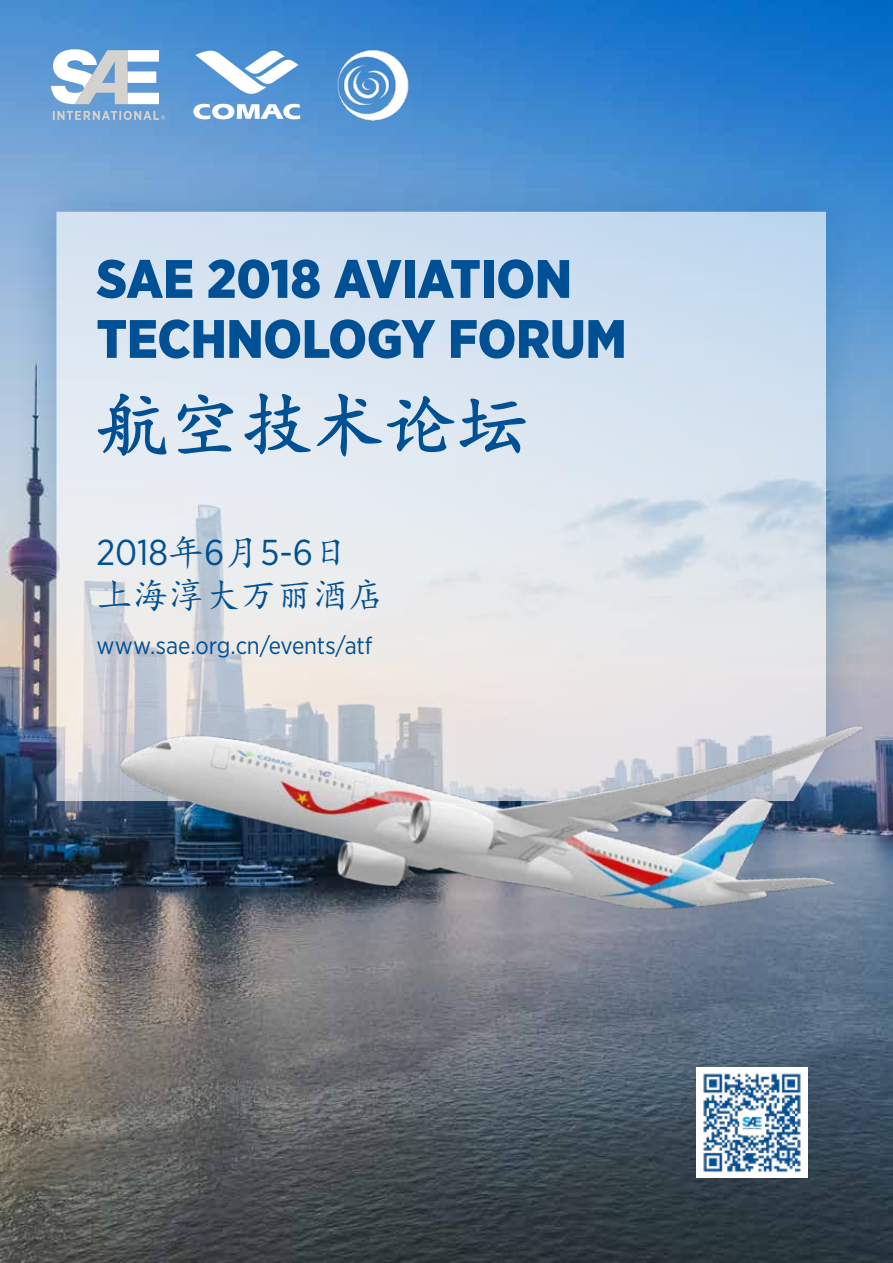
<style>
.page{position:relative;width:893px;height:1263px;background:#fff}
.page>*{position:absolute;margin:0;border:0;box-sizing:border-box;transform-origin:0 0}
.t1{font:72px "Kai Ti";color:#005095}
.t2{font:900 54px/60px "Gotham Narrow";color:#005095}
.t3{font:36px "Gotham Narrow";color:#005095}
.t4{font:36px "Kai Ti";color:#005095}
.t5{font:24px "Gotham Narrow";letter-spacing:-.005em;color:#005095}
.s1{font-family:"Kai Ti"}
</style>
<div class="page">
<img style="left:0;top:0;width:893px;height:1263px">
<svg style="left:195px;top:48px;width:103px;height:48px"></svg>
<svg style="left:193px;top:103px;width:105px;height:17px"></svg>
<svg style="left:51px;top:49px;width:114px;height:71px"></svg>
<div style="left:11px;top:166px;width:861px;height:681px;background:#005095;opacity:.5"></div>
<svg style="left:53px;top:209px;width:778px;height:595px"></svg>
<svg style="left:97px;top:392px;width:70px;height:65px"></svg>
<svg style="left:176px;top:393px;width:58px;height:62px"></svg>
<svg style="left:243px;top:392px;width:283px;height:66px"></svg>
<img style="left:85px;top:591px;width:808px;height:486px">
<img style="left:696px;top:1068px;width:112px;height:110px">
<img style="left:298px;top:32px;width:150px;height:106px">
<p class="t2" style="left:96px;top:248px;width:532px">SAE 2018 AVIATION<br>TECHNOLOGY FORUM</p>
<h1 class="t1" style="left:96px;top:389px;width:434px">航空技术论坛</h1>
<p class="t3" style="left:96px;top:530px;width:254px">2018<span class="s1">年</span>6<span class="s1">月</span>5-6<span class="s1">日</span></p>
<p class="t4" style="left:96px;top:577px;width:290px">上海淳大万丽酒店</p>
<p class="t5" style="left:96px;top:630px;width:278px">www.sae.org.cn/events/atf</p>
</div>
